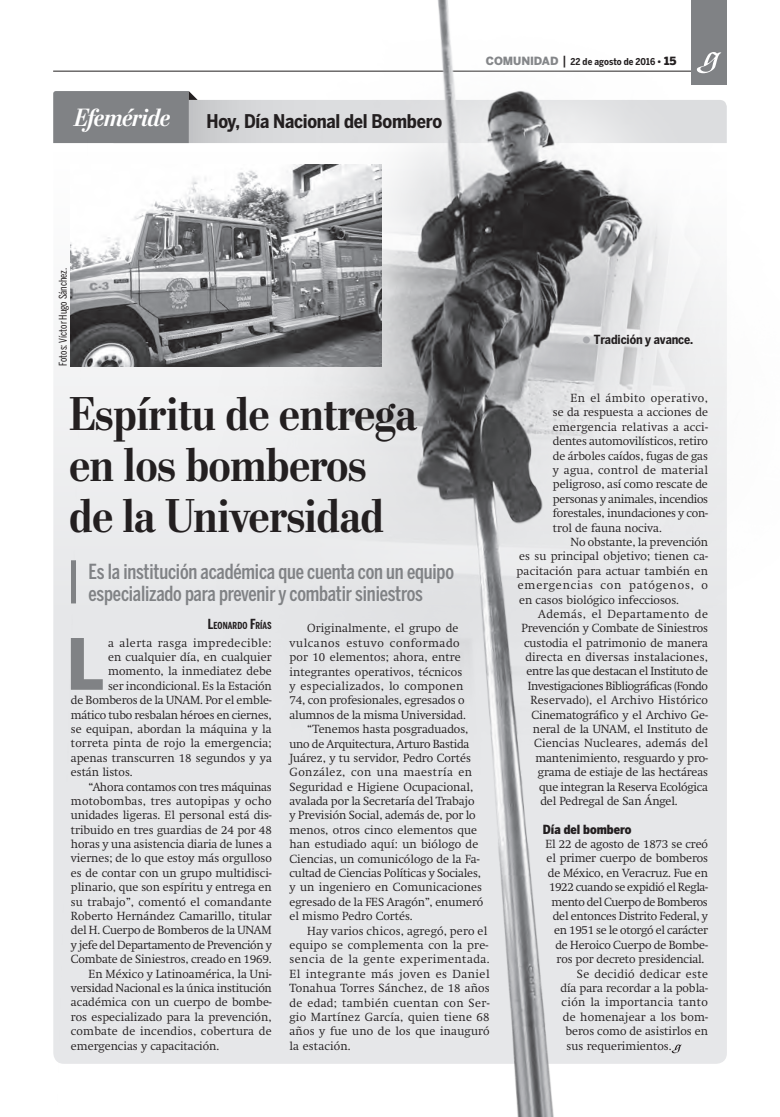
<style>
.page{position:relative;width:780px;height:1117px;background:#fff}
.page>*{position:absolute;margin:0;border:0;box-sizing:border-box;transform-origin:0 0}
._3_0_Tex_Cap_4_GRIS{font:900 69.88px "Benton Sans Cond";color:#808285}
._1_0_Cabeza_Principa{font:700 47.5px/50.9px "Stilson";color:#231f20}
.t1{font:italic 700 25px "Stilson";color:#fff}
._2_0_Sumario{font:500 20.62px/21.9px "Benton Sans Comp";letter-spacing:-.01em;color:#808285}
._0_0_Balazo{font:700 18.75px "Benton Sans Cond";letter-spacing:-.015em;color:#231f20}
.t2{font:700 12.5px "Benton Sans Cond";letter-spacing:-.01em;color:#231f20}
._3_0_Descanso{font:900 12.5px "Benton Sans Cond";color:#231f20}
._3_0_Texto{font:300 11.62px/14.4px "Swift";color:#231f20;text-align:justify}
._3_0_Texto-2{font:300 11.62px/14.4px "Swift";letter-spacing:.02em;color:#231f20}
._3_0_Tex_Cap_4_GRIS-2{font:300 11.62px "Swift";letter-spacing:.005em;color:#231f20}
._3_0_Tex_s_sangria{font:300 11.62px "Swift";letter-spacing:-.01em;color:#231f20}
._3_0_Tex_s_sangria-2{font:300 11.62px "Swift";letter-spacing:-.03em;color:#231f20}
._3_0_Texto-3{font:300 11.62px "Swift";letter-spacing:.03em;color:#231f20}
._3_0_Texto-4{font:300 11.62px "Swift";letter-spacing:-.035em;color:#231f20}
._3_0_Tex_Cap_4_GRIS-3{font:300 11.62px "Swift";letter-spacing:-.02em;color:#231f20}
._3_0_Texto-5{font:300 11.62px "Swift";letter-spacing:-.025em;color:#231f20}
._3_0_Tex_Cap_4_GRIS-4{font:300 11.62px "Swift";letter-spacing:-.015em;color:#231f20}
._3_0_Texto-6{font:300 11.62px "Swift";letter-spacing:-.02em;color:#231f20}
._3_0_Tex_Cap_4_GRIS-5{font:300 11.62px "Swift";letter-spacing:.04em;color:#231f20}
._3_0_Texto-7{font:300 11.62px "Swift";letter-spacing:.035em;color:#231f20}
._4_0_Crédito_de_foto{font:10.62px "Benton Sans Comp";color:#231f20}
._4_0_Crédito_nota{font:700 9.62px "Benton Sans Comp";letter-spacing:.005em;color:#231f20}
._9_0_Folio_Fecha{font:700 9.38px "Benton Sans Cond";letter-spacing:.005em;color:#231f20}
.s1{font-family:"Benton Sans";font-weight:900;font-size:11.25px;color:#808285}
.s2{font-weight:500;font-size:12.5px}
.s3{font-family:"Benton Sans";font-weight:900}
.s4{font-family:"Benton Sans";font-weight:900;font-size:11.25px}
.s5{font-size:13.75px}
</style>
<div class="page">
<hr style="left:53px;top:71px;width:673px;height:1px;background:#231f20">
<img style="left:55px;top:0;width:672px;height:1116px">
<div style="left:71px;top:560px;width:5px;height:43px;background:#808285"></div>
<img style="left:71px;top:165px;width:310px;height:201px">
<svg style="left:583px;top:336px;width:7px;height:7px"></svg>
<p class="t1" style="left:75px;top:103px;width:97px">Efeméride</p>
<p class="_0_0_Balazo" style="left:206px;top:110px;width:237px">Hoy, Día Nacional del Bombero</p>
<p class="_9_0_Folio_Fecha" style="left:486px;top:56px;width:192px"><span class="s1">COMUNIDAD</span> <span class="s2">|</span> 22 de agosto de 2016 <span class="s3">•</span> <span class="s4">15</span></p>
<p class="_4_0_Crédito_de_foto" style="left:57px;top:366px;width:100px;rotate:-90deg">Fotos: Víctor Hugo Sánchez.</p>
<p class="t2" style="left:593px;top:332px;width:101px">Tradición y avance.</p>
<p class="_1_0_Cabeza_Principa" style="left:69px;top:388px;width:348px">Espíritu de entrega en los bomberos de la Universidad</p>
<p class="_2_0_Sumario" style="left:89px;top:560px;width:367px">Es la institución académica que cuenta con un equipo especializado para prevenir y combatir siniestros</p>
<p class="_4_0_Crédito_nota" style="left:208px;top:619px;width:65px"><span class="s5">L</span>EONARDO <span class="s5">F</span>RÍAS</p>
<p class="_3_0_Tex_Cap_4_GRIS" style="left:67px;top:623px;width:38px">L</p>
<p class="_3_0_Tex_Cap_4_GRIS-5" style="left:108px;top:635px;width:165px">a alerta rasga impredecible:</p>
<p class="_3_0_Texto" style="left:289px;top:621px;width:178px;text-align:left;text-indent:18px">Originalmente, el grupo de vulcanos estuvo conformado por 10 elementos; ahora, entre integrantes operativos, técnicos y especializados, lo componen<br>74, con profesionales, egresados o alumnos de la misma Universidad.</p>
<p class="_3_0_Texto" style="left:289px;top:721px;width:195px;text-align:left;text-indent:18px">“Tenemos hasta posgraduados, uno de Arquitectura, Arturo Bastida Juárez, y tu servidor, Pedro Cortés González, con una maestría en Seguridad e Higiene Ocupacional, avalada por la Secretaría del Trabajo y Previsión Social, además de, por lo menos, otros cinco elementos que han estudiado aquí: un biólogo de Ciencias, un comunicólogo de la Fa&shy;cultad de Ciencias Políticas y Sociales, y un ingeniero en Comunicaciones egresado de la FES Aragón”, enumeró el mismo Pedro Cortés.</p>
<p class="_3_0_Texto-2" style="left:289px;top:923px;width:202px;text-indent:18px">Hay varios chicos, agregó, pero el equipo se complementa con la pre&shy;sencia de la gente experimentada.<br>El integrante más joven es Daniel<br>Tonahua Torres Sánchez, de 18 años de edad; también cuentan con Ser&shy;gio Martínez García, quien tiene 68 años y fue uno de los que inauguró la estación.</p>
<p class="_3_0_Tex_Cap_4_GRIS-2" style="left:108px;top:650px;width:165px">en cualquier día, en cualquier</p>
<p class="_3_0_Tex_Cap_4_GRIS-2" style="left:108px;top:664px;width:165px">momento, la inmediatez debe</p>
<p class="_3_0_Tex_Cap_4_GRIS-2" style="left:108px;top:678px;width:165px">ser incondicional. Es la Estación</p>
<p class="_3_0_Tex_Cap_4_GRIS-4" style="left:71px;top:693px;width:202px">de Bomberos de la UNAM. Por el emble-</p>
<p class="_3_0_Tex_Cap_4_GRIS-3" style="left:71px;top:707px;width:202px">mático tubo resbalan héroes en ciernes,</p>
<p class="_3_0_Tex_Cap_4_GRIS-2" style="left:71px;top:722px;width:202px">se equipan, abordan la máquina y la</p>
<p class="_3_0_Tex_Cap_4_GRIS-2" style="left:71px;top:736px;width:202px">torreta pinta de rojo la emergencia;</p>
<p class="_3_0_Tex_Cap_4_GRIS-2" style="left:71px;top:750px;width:202px">apenas transcurren 18 segundos y ya</p>
<p class="_3_0_Tex_Cap_4_GRIS-2" style="left:71px;top:765px;width:63px">están listos.</p>
<p class="_3_0_Texto" style="left:71px;top:779px;width:202px;text-indent:18px">“Ahora contamos con tres máquinas motobombas, tres autopipas y ocho unidades ligeras. El personal está dis&shy;tribuido en tres guardias de 24 por 48 horas y una asistencia diaria de lunes a viernes; de lo que estoy más orgulloso es de contar con un grupo multidisci&shy;plinario, que son espíritu y entrega en su trabajo”, comentó el comandante Roberto Hernández Camarillo, titular del H. Cuerpo de Bomberos de la UNAM y jefe del Departamento de Prevención y Combate de Siniestros, creado en 1969.</p>
<p class="_3_0_Texto" style="left:71px;top:966px;width:202px;text-indent:18px">En México y Latinoamérica, la Uni&shy;versidad Nacional es la única institución académica con un cuerpo de bombe&shy;ros especializado para la prevención, combate de incendios, cobertura de emergencias y capacitación.</p>
<p class="_3_0_Texto" style="left:553px;top:391px;width:157px;text-indent:18px">En el ámbito operativo, se da respuesta a acciones de emergencia relativas a acci&shy;dentes automovilísticos, retiro de árboles caídos, fugas de gas y agua, control de material peligroso, así como rescate de personas y animales, incendios forestales, inundaciones y con&shy;trol de fauna nociva.</p>
<p class="_3_0_Texto" style="left:516px;top:534px;width:193px;text-indent:54px">No obstante, la prevención es su principal objetivo; tienen ca&shy;pacitación para actuar también en emergencias con patógenos, o en casos biológico infecciosos.</p>
<p class="_3_0_Texto-7" style="left:538px;top:607px;width:171px">Además, el Departamento de</p>
<p class="_3_0_Texto" style="left:521px;top:621px;width:188px">Prevención y Combate de Siniestros</p>
<p class="_3_0_Texto" style="left:524px;top:635px;width:185px">custodia el patrimonio de manera</p>
<p class="_3_0_Texto" style="left:525px;top:649px;width:184px">directa en diversas instalaciones,</p>
<p class="_3_0_Texto-5" style="left:526px;top:664px;width:183px">entre las que destacan el Instituto de</p>
<p class="_3_0_Texto-4" style="left:528px;top:679px;width:181px">Investigaciones Bibliográficas (Fondo</p>
<p class="_3_0_Texto" style="left:530px;top:693px;width:179px">Reservado), el Archivo Histórico</p>
<p class="_3_0_Texto" style="left:531px;top:707px;width:178px">Cinematográfico y el Archivo Ge-</p>
<p class="_3_0_Texto" style="left:533px;top:721px;width:176px">neral de la UNAM, el Instituto de</p>
<p class="_3_0_Texto" style="left:534px;top:736px;width:175px">Ciencias Nucleares, además del</p>
<p class="_3_0_Texto" style="left:535px;top:750px;width:174px">mantenimiento, resguardo y pro-</p>
<p class="_3_0_Texto" style="left:538px;top:764px;width:171px">grama de estiaje de las hectáreas</p>
<p class="_3_0_Texto-6" style="left:539px;top:779px;width:170px">que integran la Reserva Ecológica</p>
<p class="_3_0_Texto" style="left:540px;top:793px;width:139px">del Pedregal de San Ángel.</p>
<p class="_3_0_Descanso" style="left:543px;top:821px;width:90px">Día del bombero</p>
<p class="_3_0_Tex_s_sangria" style="left:545px;top:837px;width:164px">El 22 de agosto de 1873 se creó</p>
<p class="_3_0_Tex_s_sangria" style="left:546px;top:851px;width:163px">el primer cuerpo de bomberos</p>
<p class="_3_0_Tex_s_sangria" style="left:548px;top:865px;width:162px">de México, en Veracruz. Fue en</p>
<p class="_3_0_Tex_s_sangria-2" style="left:549px;top:880px;width:160px">1922 cuando se expidió el Regla-</p>
<p class="_3_0_Tex_s_sangria-2" style="left:551px;top:894px;width:158px">mento del Cuerpo de Bomberos</p>
<p class="_3_0_Tex_s_sangria" style="left:553px;top:908px;width:157px">del entonces Distrito Federal, y</p>
<p class="_3_0_Tex_s_sangria" style="left:554px;top:923px;width:155px">en 1951 se le otorgó el carácter</p>
<p class="_3_0_Tex_s_sangria" style="left:555px;top:937px;width:154px">de Heroico Cuerpo de Bombe-</p>
<p class="_3_0_Tex_s_sangria" style="left:556px;top:952px;width:149px">ros por decreto presidencial.</p>
<p class="_3_0_Texto-3" style="left:576px;top:966px;width:132px">Se decidió dedicar este</p>
<p class="_3_0_Texto" style="left:560px;top:980px;width:149px">día para recordar a la pobla-</p>
<p class="_3_0_Texto-3" style="left:561px;top:995px;width:148px">ción la importancia tanto</p>
<p class="_3_0_Texto" style="left:563px;top:1009px;width:146px">de homenajear a los bom-</p>
<p class="_3_0_Texto" style="left:565px;top:1023px;width:144px">beros como de asistirlos en</p>
<p class="_3_0_Texto" style="left:566px;top:1038px;width:106px">sus requerimientos.</p>
</div>
